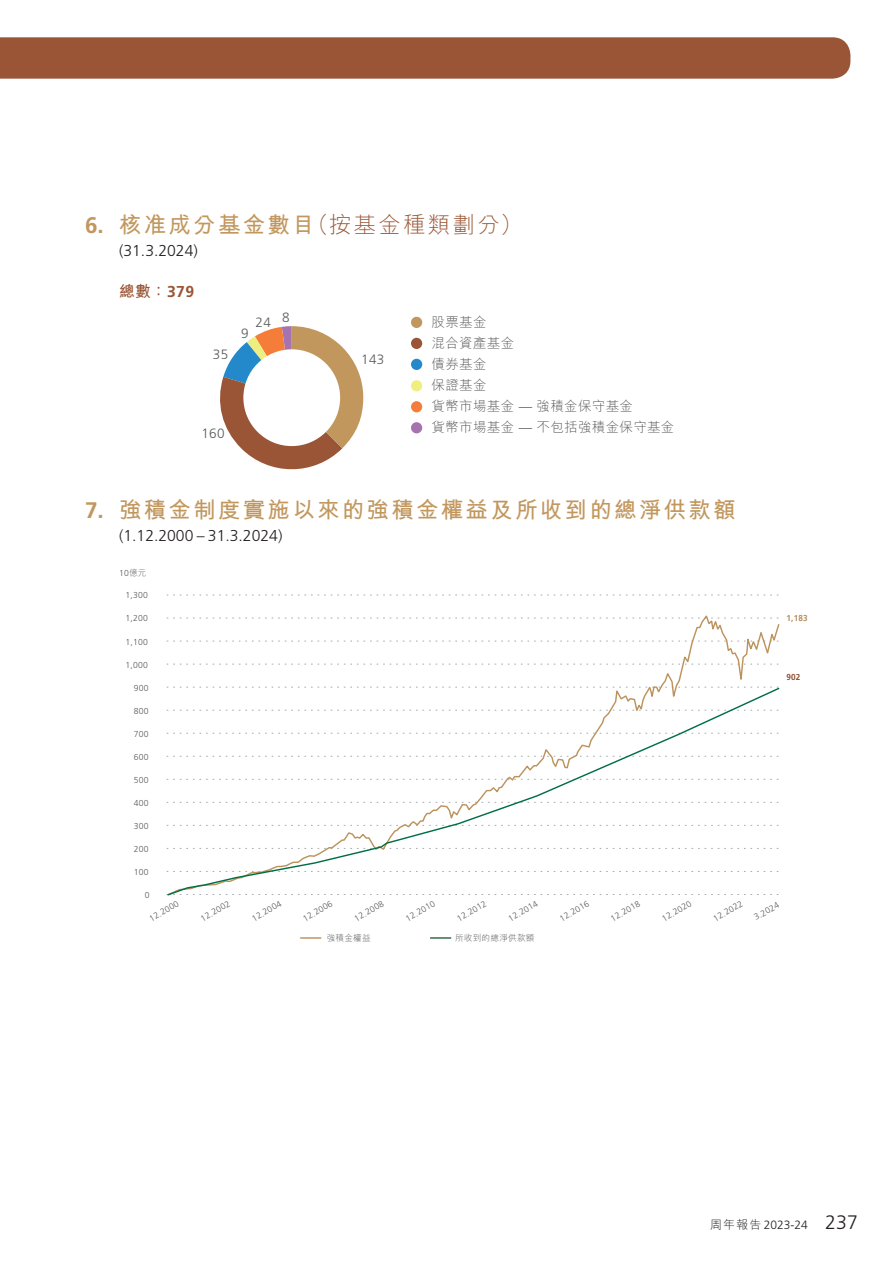
<style>
.page{position:relative;width:893px;height:1263px;background:#fff}
.page>*{position:absolute;margin:0;border:0;box-sizing:border-box;transform-origin:0 0}
.t1{font:700 22.5px "M Hei HK";letter-spacing:.1em;color:#c2975e}
.t2{font:300 22.5px "M Hei HK";letter-spacing:.1em;color:#995535}
.t3{font:300 15.75px "Frutiger LT Std";color:#231f20}
.t4{font:15.75px "M Hei HK Bold E Ten B5 H";color:#995535}
.t5{font:13.5px/21px "M Hei HK Light E Ten B5 H";letter-spacing:.025em;color:#595a5c}
.t6{font:300 13.5px "Frutiger LT Std";letter-spacing:.025em;color:#595a5c}
.t7{font:300 12px "Frutiger LT Std";color:#231f20}
.t8{font:300 8.7px "Frutiger LT Std";letter-spacing:.025em;color:#595a5c}
.t9{font:8.7px "M Hei HK Light E Ten B5 H";letter-spacing:.025em;color:#595a5c}
.t10{font:700 8.7px "Frutiger LT Std";color:#b68f5c;scale:.95 1}
.t11{font:700 8.7px "Frutiger LT Std";color:#8e5031;scale:.95 1}
.s1{font-family:"Frutiger LT Std";font-weight:700;color:#c2975e}
.s2{font-weight:700;color:#c2975e}
.s3{font-family:"Frutiger LT Std";font-weight:700}
.s4{font-family:"Frutiger LT Std";font-weight:300}
.s5{font-family:"Frutiger LT Std"}
.s6{font-family:"M Hei HK Light E Ten B5 H";font-weight:400}
.s7{font-family:"M Hei HK"}
.s8{font-size:19.5px}
</style>
<div class="page">
<div style="left:0;top:37px;width:850px;height:42px;background:#995535"></div>
<svg style="left:220px;top:326px;width:143px;height:143px"></svg>
<div style="left:243px;top:349px;width:97px;height:97px;background:#fff;border-radius:50%"></div>
<div style="left:411px;top:317px;width:11px;height:11px;background:#c2975e;border-radius:50%"></div>
<div style="left:411px;top:338px;width:11px;height:11px;background:#995535;border-radius:50%"></div>
<div style="left:411px;top:359px;width:11px;height:11px;background:#2389ca;border-radius:50%"></div>
<div style="left:411px;top:380px;width:11px;height:11px;background:#efee81;border-radius:50%"></div>
<div style="left:411px;top:401px;width:11px;height:11px;background:#f47e39;border-radius:50%"></div>
<div style="left:411px;top:422px;width:11px;height:11px;background:#a673b1;border-radius:50%"></div>
<svg style="left:167px;top:595px;width:612px;height:1px"></svg>
<svg style="left:167px;top:615px;width:613px;height:71px"></svg>
<hr style="left:300px;top:937px;width:21px;height:2px;background:#bc935d">
<hr style="left:430px;top:937px;width:21px;height:2px;background:#2a6740">
<svg style="left:166px;top:686px;width:614px;height:210px"></svg>
<h1 class="t2" style="left:85px;top:213px;width:439px"><span class="s1">6.</span> <span class="s2">核准成分基金數目</span>（按基金種類劃分）</h1>
<h2 class="t3" style="left:119px;top:242px;width:80px">(31.3.2024)</h2>
<h2 class="t4" style="left:119px;top:280px;width:77px">總數：<span class="s3">379</span></h2>
<h3 class="t6" style="left:213px;top:346px;width:17px">35</h3>
<h3 class="t6" style="left:201px;top:426px;width:25px">160</h3>
<h3 class="t6" style="left:241px;top:325px;width:9px">9</h3>
<h3 class="t6" style="left:256px;top:315px;width:17px">24</h3>
<h3 class="t6" style="left:282px;top:310px;width:9px">8</h3>
<h3 class="t5" style="left:432px;top:311px;width:244px">股票基金<br>混合資產基金<br>債券基金<br>保證基金<br>貨幣市場基金 <span class="s4">—</span> 強積金保守基金<br>貨幣市場基金 <span class="s4">—</span> 不包括強積金保守基金</h3>
<h3 class="t6" style="left:361px;top:352px;width:25px">143</h3>
<h1 class="t1" style="left:85px;top:493px;width:652px"><span class="s5">7.</span> 強積金制度實施以來的強積金權益及所收到的總淨供款額</h1>
<h2 class="t3" style="left:119px;top:526px;width:165px">(1.12.2000 – 31.3.2024)</h2>
<p class="t8" style="left:119px;top:568px;width:29px">10<span class="s6">億元</span></p>
<p class="t8" style="left:125px;top:590px;width:24px">1,300</p>
<p class="t8" style="left:125px;top:613px;width:24px">1,200</p>
<p class="t8" style="left:125px;top:636px;width:24px">1,100</p>
<p class="t8" style="left:125px;top:659px;width:24px">1,000</p>
<p class="t8" style="left:134px;top:682px;width:16px">900</p>
<p class="t8" style="left:134px;top:705px;width:16px">800</p>
<p class="t8" style="left:134px;top:728px;width:16px">700</p>
<p class="t8" style="left:134px;top:751px;width:16px">600</p>
<p class="t8" style="left:134px;top:774px;width:16px">500</p>
<p class="t8" style="left:134px;top:797px;width:16px">400</p>
<p class="t8" style="left:134px;top:820px;width:16px">300</p>
<p class="t8" style="left:134px;top:843px;width:16px">200</p>
<p class="t8" style="left:134px;top:866px;width:16px">100</p>
<p class="t8" style="left:145px;top:889px;width:6px">0</p>
<p class="t8" style="left:148px;top:915px;width:34px;rotate:-30deg">12.2000</p>
<p class="t8" style="left:199px;top:915px;width:34px;rotate:-30deg">12.2002</p>
<p class="t8" style="left:250px;top:915px;width:34px;rotate:-30deg">12.2004</p>
<p class="t8" style="left:301px;top:915px;width:34px;rotate:-30deg">12.2006</p>
<p class="t8" style="left:353px;top:915px;width:34px;rotate:-30deg">12.2008</p>
<p class="t8" style="left:404px;top:915px;width:34px;rotate:-30deg">12.2010</p>
<p class="t8" style="left:506px;top:915px;width:34px;rotate:-30deg">12.2014</p>
<p class="t8" style="left:455px;top:915px;width:34px;rotate:-30deg">12.2012</p>
<p class="t8" style="left:558px;top:915px;width:34px;rotate:-30deg">12.2016</p>
<p class="t8" style="left:609px;top:915px;width:34px;rotate:-30deg">12.2018</p>
<p class="t8" style="left:660px;top:915px;width:34px;rotate:-30deg">12.2020</p>
<p class="t9" style="left:327px;top:933px;width:46px">強積金權益</p>
<p class="t9" style="left:455px;top:933px;width:81px">所收到的總淨供款額</p>
<p class="t10" style="left:786px;top:613px;width:24px">1,183</p>
<p class="t11" style="left:786px;top:672px;width:16px">902</p>
<p class="t8" style="left:711px;top:915px;width:34px;rotate:-30deg">12.2022</p>
<p class="t8" style="left:752px;top:913px;width:29px;rotate:-30deg">3.2024</p>
<h3 class="t7" style="left:710px;top:1218px;width:150px"><span class="s7">周年報告</span> 2023-24 <span class="s8">237</span></h3>
</div>
